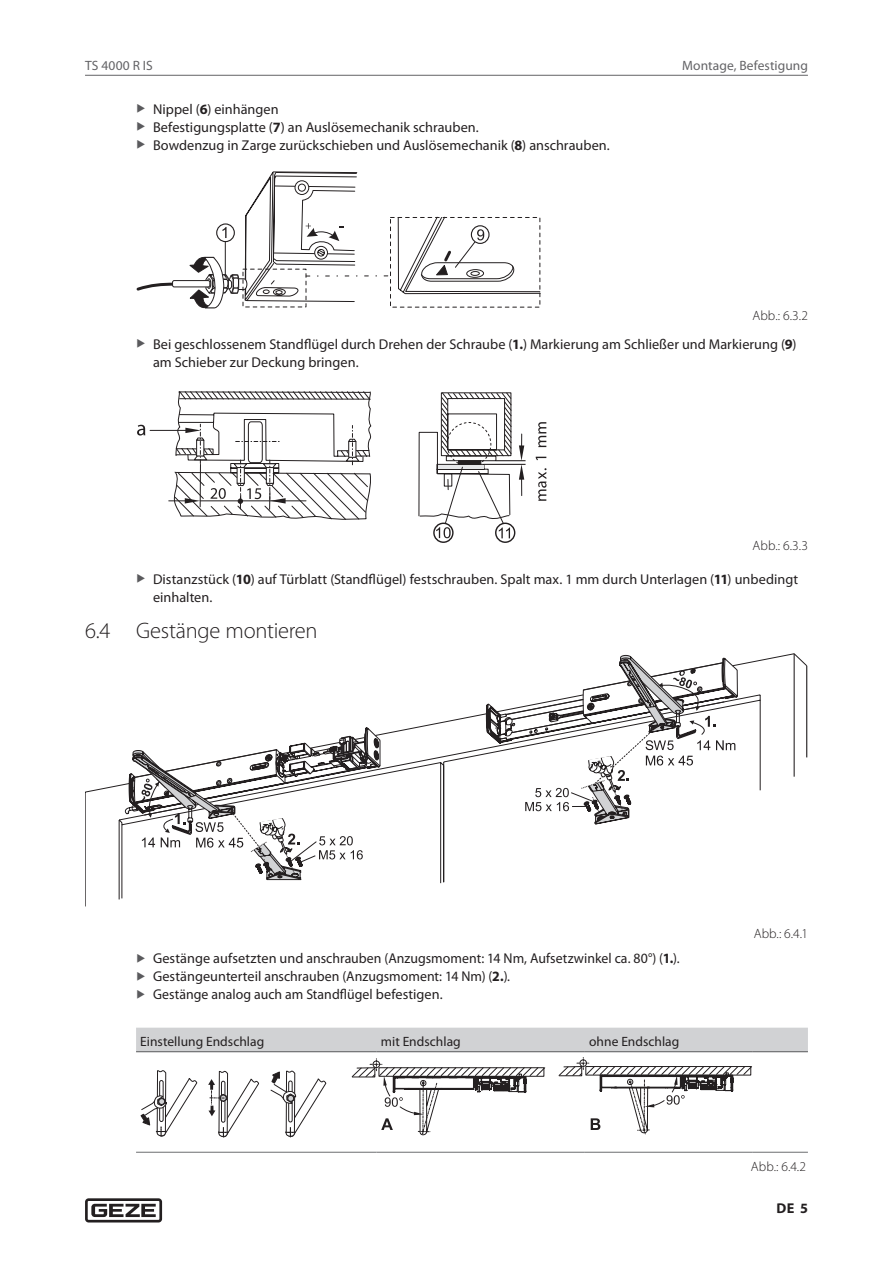
<style>
.page{position:relative;width:893px;height:1263px;background:#fff}
.page>*{position:absolute;margin:0;border:0;box-sizing:border-box;transform-origin:0 0}
.Überschrift_2_A4{font:300 22.5px "Myriad Pro";letter-spacing:-.01em;color:#231f20}
.Handlung{font:14.25px/18px "Myriad Pro";letter-spacing:.005em;color:#231f20}
.t1{font:700 14.25px "Myriad Pro";color:#231f20}
.Tabelle_Kopfzeile{font:13.5px "Myriad Pro";color:#231f20}
.t2{font:13.5px "Myriad Pro";letter-spacing:.005em;color:#636366}
.Absatz_für_Anker_Ta{font:300 13.5px "Myriad Pro";letter-spacing:.005em;color:#231f20}
.Tabelle_Grundtext{font:300 13.5px "Myriad Pro";letter-spacing:.005em;color:#231f20}
.s1{font-weight:700}
</style>
<div class="page">
<hr style="left:85px;top:75px;width:723px;height:1px;background:#636366">
<svg style="left:85px;top:1198px;width:77px;height:24px"></svg>
<svg style="left:136px;top:282px;width:42px;height:9px"></svg>
<div style="left:173px;top:281px;width:37px;height:6px;background:#fff;border-radius:2px"></div>
<div style="left:172px;top:280px;width:38px;height:7px;border:1px solid #231f20;border-radius:2px"></div>
<svg style="left:189px;top:171px;width:352px;height:138px"></svg>
<svg style="left:538px;top:422px;width:8px;height:25px"></svg>
<svg style="left:536px;top:457px;width:10px;height:3px"></svg>
<svg style="left:538px;top:468px;width:8px;height:33px"></svg>
<hr style="left:150px;top:430px;width:42px;height:1px;background:#231f20">
<svg style="left:137px;top:425px;width:8px;height:10px"></svg>
<hr style="left:484px;top:464px;width:42px;height:1px;background:#231f20">
<hr style="left:496px;top:460px;width:30px;height:1px;background:#231f20">
<svg style="left:169px;top:391px;width:355px;height:152px"></svg>
<svg style="left:85px;top:653px;width:722px;height:253px"></svg>
<svg style="left:125px;top:655px;width:613px;height:225px"></svg>
<hr style="left:136px;top:1152px;width:241px;height:1px;background:#6c6d70">
<hr style="left:377px;top:1152px;width:208px;height:1px;background:#6c6d70">
<hr style="left:585px;top:1152px;width:168px;height:1px;background:#6c6d70">
<hr style="left:753px;top:1152px;width:55px;height:1px;background:#6c6d70">
<svg style="left:136px;top:1028px;width:672px;height:109px"></svg>
<p class="t2" style="left:85px;top:57px;width:69px">TS 4000 R IS</p>
<p class="Handlung" style="left:153px;top:100px;width:127px">Nippel (<span class="s1">6</span>) einhängen</p>
<p class="Handlung" style="left:153px;top:118px;width:327px">Befestigungsplatte (<span class="s1">7</span>) an Auslösemechanik schrauben.</p>
<p class="Handlung" style="left:153px;top:136px;width:458px">Bowdenzug in Zarge zurückschieben und Auslösemechanik (<span class="s1">8</span>) anschrauben.</p>
<p class="t2" style="left:682px;top:57px;width:127px">Montage, Befestigung</p>
<p class="Absatz_für_Anker_Ta" style="left:752px;top:307px;width:57px">Abb.: 6.3.2</p>
<p class="Handlung" style="left:153px;top:335px;width:645px">Bei geschlossenem Standflügel durch Drehen der Schraube (<span class="s1">1.</span>) Markierung am Schließer und Markierung (<span class="s1">9</span>) am Schieber zur Deckung bringen.</p>
<p class="Absatz_für_Anker_Ta" style="left:753px;top:537px;width:57px">Abb.: 6.3.3</p>
<p class="Handlung" style="left:153px;top:570px;width:647px">Distanzstück (<span class="s1">10</span>) auf Türblatt (Standflügel) festschrauben. Spalt max. 1 mm durch Unterlagen (<span class="s1">11</span>) unbedingt einhalten.</p>
<p class="Überschrift_2_A4" style="left:85px;top:617px;width:234px">6.4 Gestänge montieren</p>
<p class="Handlung" style="left:153px;top:949px;width:528px">Gestänge aufsetzten und anschrauben (Anzugsmoment: 14 Nm, Aufsetzwinkel ca. 80°) (<span class="s1">1.</span>).</p>
<p class="Handlung" style="left:153px;top:967px;width:359px">Gestängeunterteil anschrauben (Anzugsmoment: 14 Nm) (<span class="s1">2.</span>).</p>
<p class="Handlung" style="left:153px;top:985px;width:291px">Gestänge analog auch am Standflügel befestigen.</p>
<p class="Tabelle_Kopfzeile" style="left:140px;top:1033px;width:125px">Einstellung Endschlag</p>
<p class="Tabelle_Kopfzeile" style="left:381px;top:1033px;width:81px">mit Endschlag</p>
<p class="Tabelle_Kopfzeile" style="left:589px;top:1033px;width:92px">ohne Endschlag</p>
<p class="Tabelle_Grundtext" style="left:754px;top:925px;width:56px">Abb.: 6.4.1</p>
<p class="Tabelle_Grundtext" style="left:751px;top:1158px;width:57px">Abb.: 6.4.2</p>
<p class="t1" style="left:777px;top:1199px;width:33px">DE 5</p>
</div>
